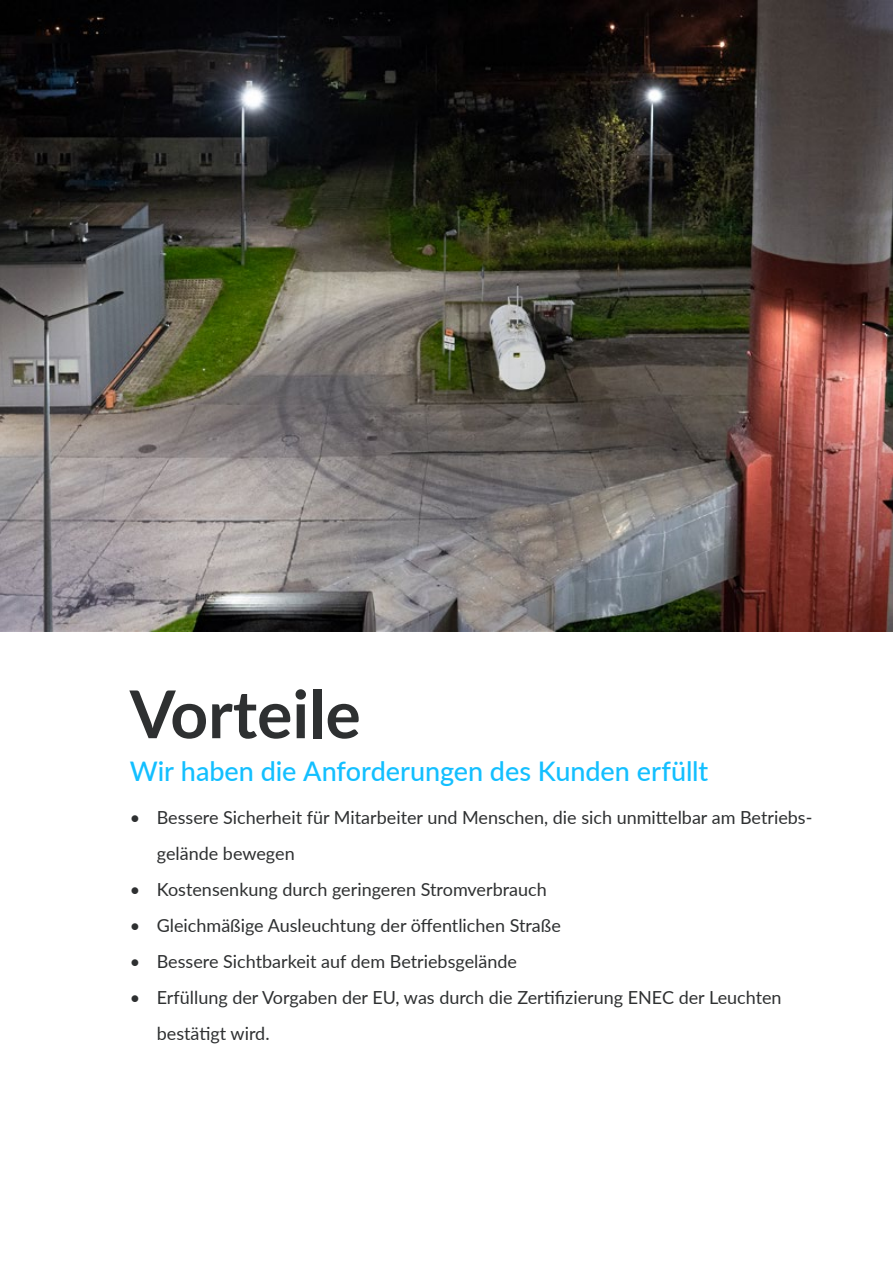
<style>
.page{position:relative;width:893px;height:1263px;background:#fff}
.page>*{position:absolute;margin:0;border:0;box-sizing:border-box;transform-origin:0 0}
.t1{font:700 66px "Lato";color:#2e3031}
.t2{font:500 27px "Lato";color:#13bfff}
.t3{font:18px/36px "Lato";color:#2e3031}
</style>
<div class="page">
<img style="left:0;top:0;width:893px;height:631px">
<h1 class="t1" style="left:130px;top:666px;width:233px">Vorteile</h1>
<h2 class="t2" style="left:130px;top:751px;width:580px">Wir haben die Anforderungen des Kunden erfüllt</h2>
<p class="t3" style="left:157px;top:798px;width:657px;text-indent:-27px">• Bessere Sicherheit für Mitarbeiter und Menschen, die sich unmittelbar am Betriebs&shy;gelände bewegen</p>
<p class="t3" style="left:130px;top:870px;width:418px">• Kostensenkung durch geringeren Stromverbrauch</p>
<p class="t3" style="left:130px;top:906px;width:433px">• Gleichmäßige Ausleuchtung der öffentlichen Straße</p>
<p class="t3" style="left:130px;top:942px;width:389px">• Bessere Sichtbarkeit auf dem Betriebsgelände</p>
<p class="t3" style="left:157px;top:978px;width:626px;text-indent:-27px">• Erfüllung der Vorgaben der EU, was durch die Zertifizierung ENEC der Leuchten bestätigt wird.</p>
</div>
